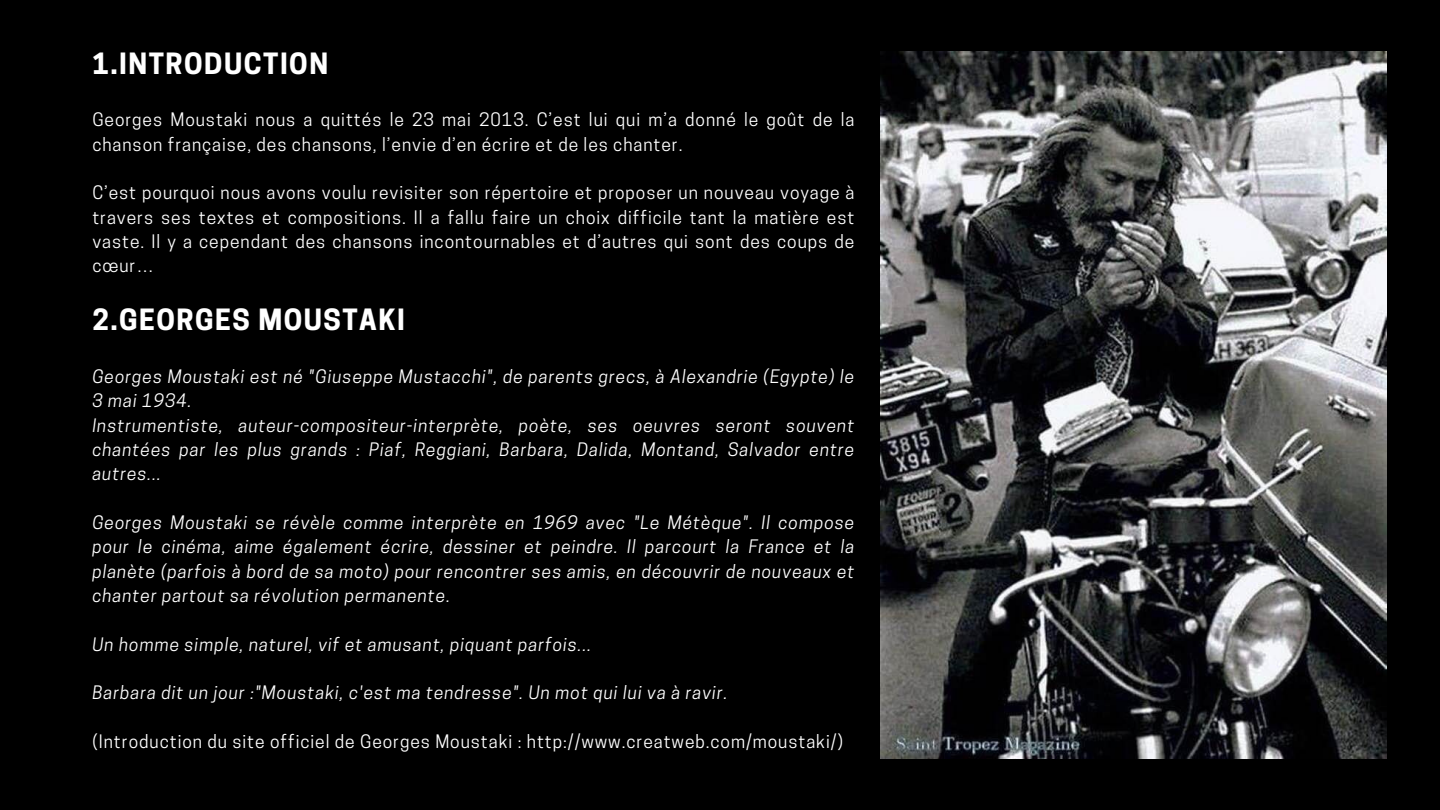
<style>
.page{position:relative;width:1440px;height:810px;background:#000}
.page>*{position:absolute;margin:0;border:0;box-sizing:border-box;transform-origin:0 0}
.t1{font:700 27.5px "Cooper Hewitt";letter-spacing:.055em;color:#fff}
.t2{font:italic 17.5px/24.3px "Cooper Hewitt";letter-spacing:.055em;color:#fff;text-align:justify}
.t3{font:17.5px/24.3px "Cooper Hewitt";letter-spacing:.055em;color:#fff}
</style>
<div class="page">
<img style="left:881px;top:51px;width:506px;height:707px">
<p class="t1" style="left:92px;top:53px;width:237px">1.INTRODUCTION</p>
<p class="t3" style="left:92px;top:110px;width:764px">Georges Moustaki nous a quittés le 23 mai 2013. C’est lui qui m’a donné le goût de la chanson française, des chansons, l’envie d’en écrire et de les chanter.</p>
<p class="t3" style="left:92px;top:183px;width:764px;text-align:justify">C’est pourquoi nous avons voulu revisiter son répertoire et proposer un nouveau voyage à travers ses textes et compositions. Il a fallu faire un choix difficile tant la matière est vaste. Il y a cependant des chansons incontournables et d’autres qui sont des coups de cœur…</p>
<p class="t1" style="left:92px;top:310px;width:314px">2.GEORGES MOUSTAKI</p>
<p class="t2" style="left:92px;top:366px;width:764px">Georges Moustaki est né "Giuseppe Mustacchi", de parents grecs, à Alexandrie (Egypte) le<br>3 mai 1934.</p>
<p class="t2" style="left:92px;top:415px;width:764px">Instrumentiste, auteur-compositeur-interprète, poète, ses oeuvres seront souvent chantées par les plus grands : Piaf, Reggiani, Barbara, Dalida, Montand, Salvador entre autres...</p>
<p class="t2" style="left:92px;top:512px;width:764px">Georges Moustaki se révèle comme interprète en 1969 avec "Le Métèque". Il compose pour le cinéma, aime également écrire, dessiner et peindre. Il parcourt la France et la planète (parfois à bord de sa moto) pour rencontrer ses amis, en découvrir de nouveaux et chanter partout sa révolution permanente.</p>
<p class="t2" style="left:92px;top:634px;width:500px">Un homme simple, naturel, vif et amusant, piquant parfois...</p>
<p class="t2" style="left:92px;top:683px;width:637px">Barbara dit un jour :"Moustaki, c'est ma tendresse". Un mot qui lui va à ravir.</p>
<p class="t3" style="left:92px;top:731px;width:752px">(Introduction du site officiel de Georges Moustaki : http://www.creatweb.com/moustaki/)</p>
</div>
